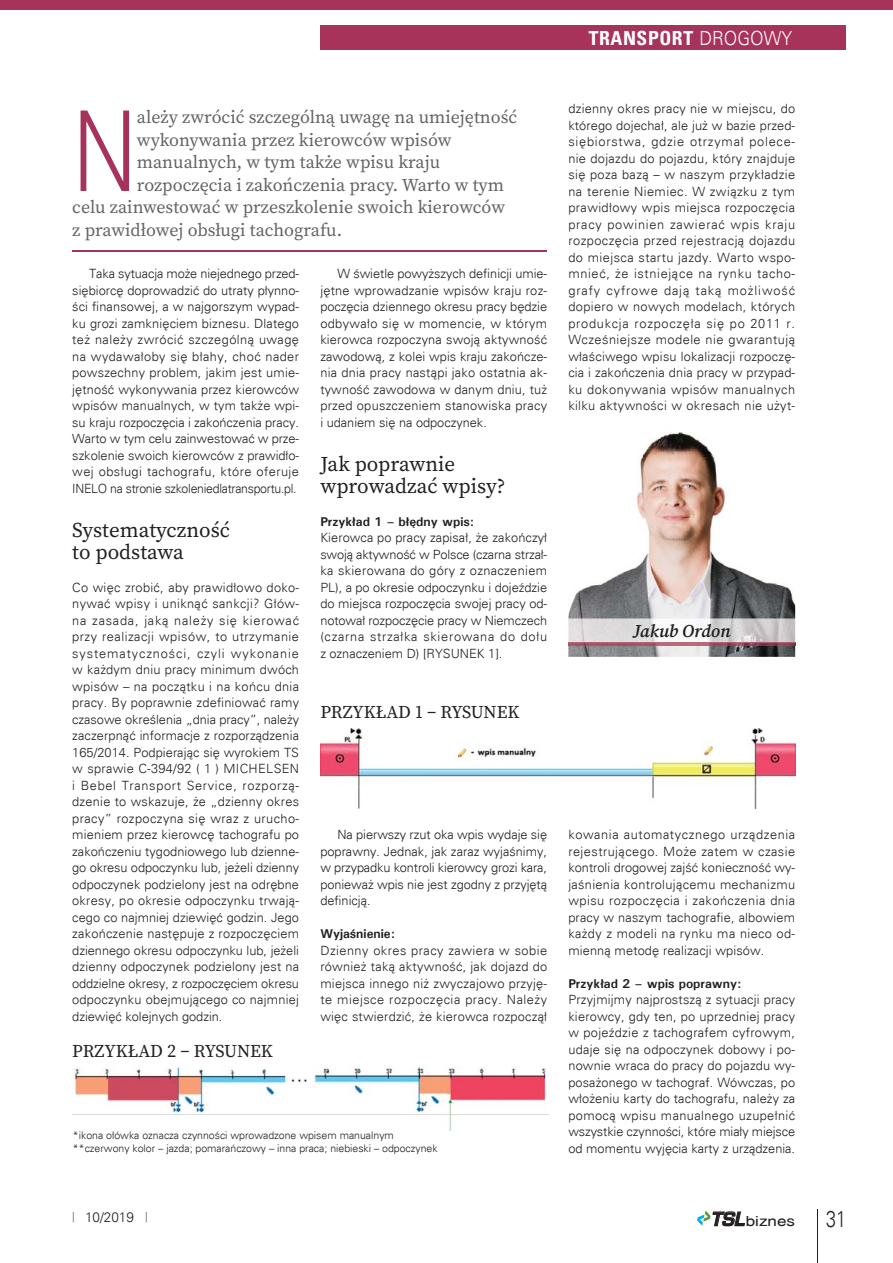
<style>
.page{position:relative;width:893px;height:1263px;background:#fff}
.page>*{position:absolute;margin:0;border:0;box-sizing:border-box;transform-origin:0 0}
.t1{font:300 111.9px "Univers";color:#a7325a;scale:.8 1}
.t2{font:300 22.5px "Univers";color:#231f20;scale:.8 1}
.t3{font:21px/22.5px "Source Serif Pro";color:#231f20}
.t4{font:700 condensed 19.5px "Univers";letter-spacing:.03em;color:#fff}
.t5{font:18px "Source Serif Pro";color:#636466}
.t6{font:18px "Source Serif Pro";letter-spacing:-.01em;color:#231f20}
.t7{font:italic 600 18px "Source Serif Pro";color:#231f20}
.t8{font:13.95px "Switzerland";color:#231f20;scale:1.22 1}
.t9{font:300 13.5px "Univers";color:#231f20}
.t10{font:300 12.75px/16.5px "Univers";letter-spacing:.01em;color:#231f20;text-align:justify}
.t11{font:700 12.75px "Univers";color:#231f20}
.t12{font:300 10.5px/13.5px "Univers";color:#231f20}
.s1{font-weight:300;font-stretch:normal}
.s2{font-family:"Walter PRO";font-weight:400;color:#6d6e70}
.s3{font-family:"Euromode";font-weight:700;font-style:italic;font-size:18.3px}
</style>
<div class="page">
<hr style="left:72px;top:251px;width:475px;height:1px;background:#a7325a">
<img style="left:320px;top:728px;width:475px;height:81px">
<img style="left:72px;top:1065px;width:477px;height:65px">
<img style="left:568px;top:432px;width:227px;height:225px">
<img style="left:568px;top:619px;width:227px;height:26px">
<img style="left:568px;top:642px;width:227px;height:1px">
<svg style="left:697px;top:1210px;width:14px;height:16px"></svg>
<hr style="left:817px;top:1209px;width:1px;height:54px;background:#231f20">
<div style="left:320px;top:26px;width:526px;height:24px;background:#a7325a"></div>
<div style="left:0;top:0;width:893px;height:9px;background:#a7325a"></div>
<h3 class="t4" style="left:589px;top:26px;width:205px">TRANSPORT <span class="s1">DROGOWY</span></h3>
<h1 class="t1" style="left:72px;top:84px;width:82px">N</h1>
<h3 class="t5" style="left:137px;top:108px;width:382px">ależy zwrócić szczególną uwagę na umiejętność</h3>
<h3 class="t5" style="left:137px;top:131px;width:316px">wykonywania przez kierowców wpisów</h3>
<h3 class="t5" style="left:137px;top:153px;width:305px">manualnych, w tym także wpisu kraju</h3>
<h3 class="t5" style="left:137px;top:176px;width:369px">rozpoczęcia i zakończenia pracy. Warto w tym</h3>
<h3 class="t5" style="left:72px;top:198px;width:434px">celu zainwestować w przeszkolenie swoich kierowców</h3>
<h3 class="t5" style="left:72px;top:221px;width:271px">z prawidłowej obsługi tachografu.</h3>
<p class="t10" style="left:72px;top:266px;width:228px;text-indent:17px">Taka sytuacja może niejednego przed&shy;siębiorcę doprowadzić do utraty płynno&shy;ści finansowej, a w najgorszym wypad&shy;ku grozi zamknięciem biznesu. Dlatego też należy zwrócić szczególną uwagę na wydawałoby się błahy, choć nader powszechny problem, jakim jest umie&shy;jętność wykonywania przez kierowców wpisów manualnych, w tym także wpi&shy;su kraju rozpoczęcia i zakończenia pracy.<br>Warto w tym celu zainwestować w prze&shy;szkolenie swoich kierowców z prawidło&shy;wej obsługi tachografu, które oferuje INELO na stronie szkoleniedlatransportu.pl.</p>
<h3 class="t3" style="left:72px;top:519px;width:159px">Systematyczność to podstawa</h3>
<p class="t10" style="left:72px;top:579px;width:228px">Co więc zrobić, aby prawidłowo doko&shy;nywać wpisy i uniknąć sankcji? Głów&shy;na zasada, jaką należy się kierować przy realizacji wpisów, to utrzymanie systematyczności, czyli wykonanie w każdym dniu pracy minimum dwóch wpisów – na początku i na końcu dnia pracy. By poprawnie zdefiniować ramy czasowe określenia „dnia pracy”, należy zaczerpnąć informacje z rozporządzenia 165/2014. Podpierając się wyrokiem TS w sprawie C-394/92 ( 1 ) MICHELSEN i Bebel Transport Service, rozporzą&shy;dzenie to wskazuje, że „dzienny okres pracy” rozpoczyna się wraz z urucho&shy;mieniem przez kierowcę tachografu po zakończeniu tygodniowego lub dzienne&shy;go okresu odpoczynku lub, jeżeli dzienny odpoczynek podzielony jest na odrębne okresy, po okresie odpoczynku trwają&shy;cego co najmniej dziewięć godzin. Jego zakończenie następuje z rozpoczęciem dziennego okresu odpoczynku lub, jeżeli dzienny odpoczynek podzielony jest na oddzielne okresy, z rozpoczęciem okresu odpoczynku obejmującego co najmniej dziewięć kolejnych godzin.</p>
<h3 class="t6" style="left:72px;top:1042px;width:202px">PRZYKŁAD 2 – RYSUNEK</h3>
<p class="t10" style="left:320px;top:266px;width:228px;text-indent:17px">W świetle powyższych definicji umie&shy;jętne wprowadzanie wpisów kraju roz&shy;poczęcia dziennego okresu pracy będzie odbywało się w momencie, w którym kierowca rozpoczyna swoją aktywność zawodową, z kolei wpis kraju zakończe&shy;nia dnia pracy nastąpi jako ostatnia ak&shy;tywność zawodowa w danym dniu, tuż przed opuszczeniem stanowiska pracy i udaniem się na odpoczynek.</p>
<h3 class="t3" style="left:320px;top:453px;width:187px">Jak poprawnie wprowadzać wpisy?</h3>
<p class="t11" style="left:320px;top:513px;width:155px">Przykład 1 – błędny wpis:</p>
<p class="t10" style="left:320px;top:530px;width:228px">Kierowca po pracy zapisał, że zakończył swoją aktywność w Polsce (czarna strzał&shy;ka skierowana do góry z oznaczeniem PL), a po okresie odpoczynku i dojeździe do miejsca rozpoczęcia swojej pracy od&shy;notował rozpoczęcie pracy w Niemczech (czarna strzałka skierowana do dołu z oznaczeniem D) [RYSUNEK 1].</p>
<h3 class="t6" style="left:320px;top:703px;width:201px">PRZYKŁAD 1 – RYSUNEK</h3>
<p class="t10" style="left:320px;top:827px;width:228px;text-indent:17px">Na pierwszy rzut oka wpis wydaje się poprawny. Jednak, jak zaraz wyjaśnimy, w przypadku kontroli kierowcy grozi kara, ponieważ wpis nie jest zgodny z przyjętą definicją.</p>
<p class="t11" style="left:320px;top:926px;width:76px">Wyjaśnienie:</p>
<p class="t10" style="left:320px;top:942px;width:228px">Dzienny okres pracy zawiera w sobie również taką aktywność, jak dojazd do miejsca innego niż zwyczajowo przyję&shy;te miejsce rozpoczęcia pracy. Należy więc stwierdzić, że kierowca rozpoczął</p>
<p class="t12" style="left:73px;top:1128px;width:366px">*ikona ołówka oznacza czynności wprowadzone wpisem manualnym **czerwony kolor – jazda; pomarańczowy – inna praca; niebieski – odpoczynek</p>
<p class="t10" style="left:568px;top:101px;width:228px">dzienny okres pracy nie w miejscu, do którego dojechał, ale już w bazie przed&shy;siębiorstwa, gdzie otrzymał polece&shy;nie dojazdu do pojazdu, który znajduje się poza bazą – w naszym przykładzie na terenie Niemiec. W związku z tym prawidłowy wpis miejsca rozpoczęcia pracy powinien zawierać wpis kraju rozpoczęcia przed rejestracją dojazdu do miejsca startu jazdy. Warto wspo&shy;mnieć, że istniejące na rynku tacho&shy;grafy cyfrowe dają taką możliwość dopiero w nowych modelach, których produkcja rozpoczęła się po 2011 r.<br>Wcześniejsze modele nie gwarantują właściwego wpisu lokalizacji rozpoczę&shy;cia i zakończenia dnia pracy w przypad&shy;ku dokonywania wpisów manualnych kilku aktywności w okresach nie użyt-</p>
<h3 class="t7" style="left:633px;top:622px;width:99px">Jakub Ordon</h3>
<p class="t10" style="left:568px;top:827px;width:228px">kowania automatycznego urządzenia rejestrującego. Może zatem w czasie kontroli drogowej zajść konieczność wy&shy;jaśnienia kontrolującemu mechanizmu wpisu rozpoczęcia i zakończenia dnia pracy w naszym tachografie, albowiem każdy z modeli na rynku ma nieco od&shy;mienną metodę realizacji wpisów.</p>
<p class="t11" style="left:568px;top:975px;width:175px">Przykład 2 – wpis poprawny:</p>
<p class="t10" style="left:568px;top:992px;width:228px">Przyjmijmy najprostszą z sytuacji pracy kierowcy, gdy ten, po uprzedniej pracy w pojeździe z tachografem cyfrowym, udaje się na odpoczynek dobowy i po&shy;nownie wraca do pracy do pojazdu wy&shy;posażonego w tachograf. Wówczas, po włożeniu karty do tachografu, należy za pomocą wpisu manualnego uzupełnić wszystkie czynności, które miały miejsce od momentu wyjęcia karty z urządzenia.</p>
<p class="t9" style="left:72px;top:1208px;width:77px"><span class="s2">|</span> 10/2019 <span class="s2">|</span></p>
<p class="t8" style="left:711px;top:1212px;width:71px"><span class="s3">TSL</span> biznes</p>
<h2 class="t2" style="left:826px;top:1205px;width:27px">31</h2>
</div>
